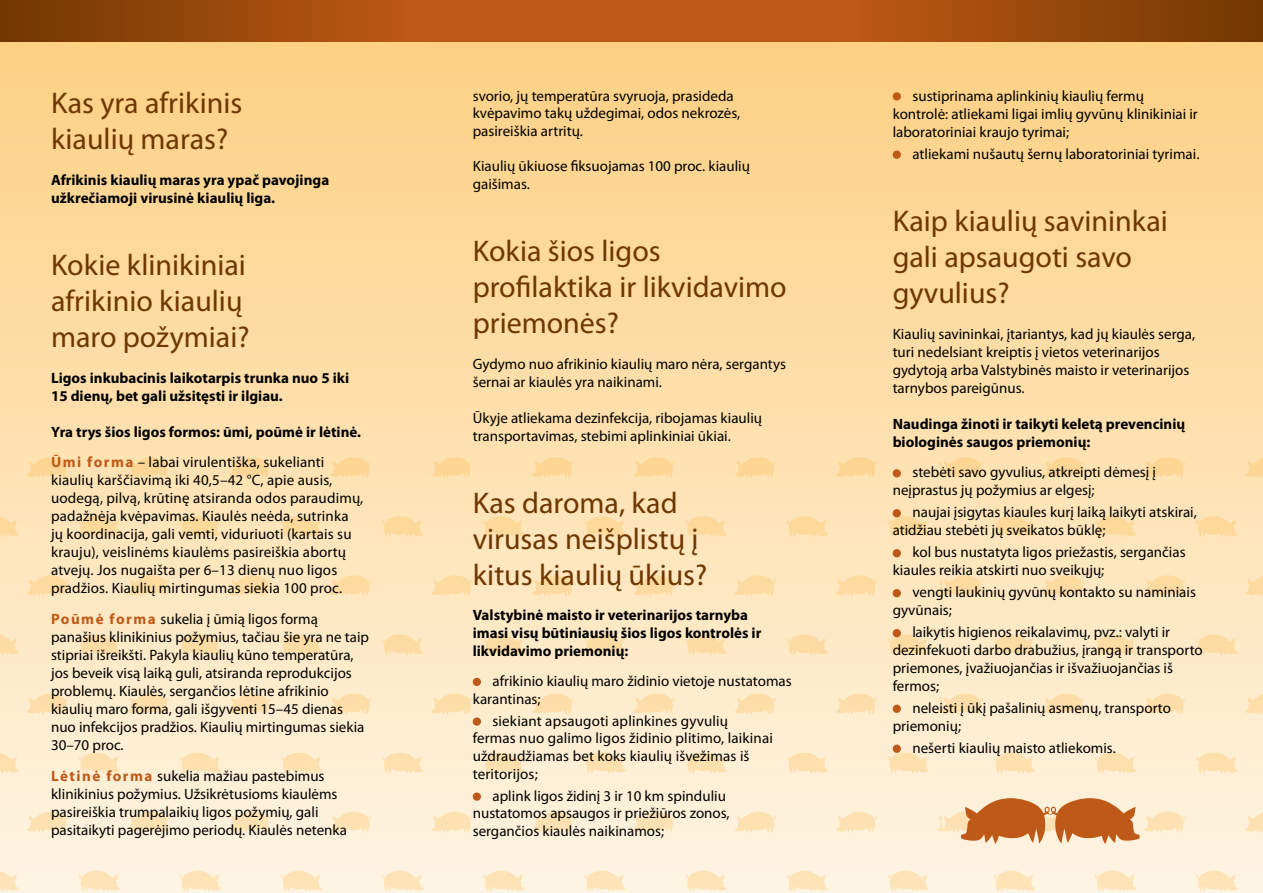
<style>
.page{position:relative;width:1263px;height:893px;background:#fff}
.page>*{position:absolute;margin:0;border:0;box-sizing:border-box;transform-origin:0 0}
.t1{font:30px/36px "Myriad Pro";color:#6f3700}
.t2{font:15px/18px "Myriad Pro";color:#000}
.t3{font:700 15px/18px "Myriad Pro";color:#000}
.s1{color:#bf5917}
.s2{font-weight:400}
.s3{font-weight:700;color:#bf5917}
</style>
<div class="page">
<div style="left:366px;top:0;width:544px;height:893px;background:#bf5917"></div>
<svg style="left:842px;top:0;width:421px;height:43px"></svg>
<svg style="left:0;top:0;width:421px;height:43px;background:#9a4b0e"></svg>
<svg style="left:0;top:43px;width:1263px;height:395px;background:#fdd899"></svg>
<img style="left:0;top:438px;width:938px;height:455px">
<div style="left:473px;top:678px;width:8px;height:8px;background:#bf5917;border-radius:50%"></div>
<div style="left:473px;top:717px;width:8px;height:9px;background:#bf5917;border-radius:50%"></div>
<div style="left:473px;top:792px;width:8px;height:9px;background:#bf5917;border-radius:50%"></div>
<img style="left:938px;top:438px;width:325px;height:455px">
<div style="left:893px;top:92px;width:8px;height:9px;background:#bf5917;border-radius:50%"></div>
<div style="left:893px;top:151px;width:8px;height:8px;background:#bf5917;border-radius:50%"></div>
<div style="left:893px;top:469px;width:8px;height:8px;background:#bf5917;border-radius:50%"></div>
<div style="left:893px;top:509px;width:8px;height:8px;background:#bf5917;border-radius:50%"></div>
<div style="left:893px;top:549px;width:8px;height:8px;background:#bf5917;border-radius:50%"></div>
<div style="left:893px;top:589px;width:8px;height:8px;background:#bf5917;border-radius:50%"></div>
<div style="left:893px;top:629px;width:8px;height:8px;background:#bf5917;border-radius:50%"></div>
<div style="left:893px;top:705px;width:8px;height:8px;background:#bf5917;border-radius:50%"></div>
<div style="left:893px;top:745px;width:8px;height:8px;background:#bf5917;border-radius:50%"></div>
<svg style="left:961px;top:798px;width:179px;height:46px;background:#d48b57"></svg>
<h1 class="t1" style="left:51px;top:84px;width:193px">Kas yra afrikinis kiaulių maras?</h1>
<p class="t3" style="left:51px;top:170px;width:280px">Afrikinis kiaulių maras yra ypač pavojinga užkrečiamoji virusinė kiaulių liga.</p>
<h1 class="t1" style="left:51px;top:246px;width:200px">Kokie klinikiniai afrikinio kiaulių maro požymiai?</h1>
<p class="t3" style="left:51px;top:368px;width:300px">Ligos inkubacinis laikotarpis trunka nuo 5 iki<br>15 dienų, bet gali užsitęsti ir ilgiau.</p>
<p class="t3" style="left:51px;top:416px;width:311px;line-height:30.8px">Yra trys šios ligos formos: ūmi, poūmė ir lėtinė.<br><span class="s1">Ūmi forma</span> <span class="s2">– labai virulentiška, sukelianti</span></p>
<p class="t2" style="left:51px;top:471px;width:314px">kiaulių karščiavimą iki 40,5–42 °C, apie ausis, uodegą, pilvą, krūtinę atsiranda odos paraudimų, padažnėja kvėpavimas. Kiaulės neėda, sutrinka jų koordinacija, gali vemti, viduriuoti (kartais su krauju), veislinėms kiaulėms pasireiškia abortų atvejų. Jos nugaišta per 6–13 dienų nuo ligos pradžios. Kiaulių mirtingumas siekia 100 proc.</p>
<p class="t2" style="left:51px;top:610px;width:320px"><span class="s3">Poūmė forma</span> sukelia į ūmią ligos formą panašius klinikinius požymius, tačiau šie yra ne taip stipriai išreikšti. Pakyla kiaulių kūno temperatūra, jos beveik visą laiką guli, atsiranda reprodukcijos problemų. Kiaulės, sergančios lėtine afrikinio kiaulių maro forma, gali išgyventi 15–45 dienas nuo infekcijos pradžios. Kiaulių mirtingumas siekia 30–70 proc.</p>
<p class="t2" style="left:51px;top:766px;width:298px"><span class="s3">Lėtinė forma</span> sukelia mažiau pastebimus klinikinius požymius. Užsikrėtusioms kiaulėms pasireiškia trumpalaikių ligos požymių, gali pasitaikyti pagerėjimo periodų. Kiaulės netenka</p>
<p class="t2" style="left:473px;top:86px;width:269px">svorio, jų temperatūra svyruoja, prasideda kvėpavimo takų uždegimai, odos nekrozės, pasireiškia artritų.</p>
<p class="t2" style="left:473px;top:157px;width:279px">Kiaulių ūkiuose fiksuojamas 100 proc. kiaulių gaišimas.</p>
<h1 class="t1" style="left:473px;top:232px;width:316px">Kokia šios ligos profilaktika ir likvidavimo priemonės?</h1>
<p class="t2" style="left:473px;top:354px;width:315px">Gydymo nuo afrikinio kiaulių maro nėra, sergantys šernai ar kiaulės yra naikinami.</p>
<p class="t2" style="left:473px;top:408px;width:291px">Ūkyje atliekama dezinfekcija, ribojamas kiaulių transportavimas, stebimi aplinkiniai ūkiai.</p>
<h1 class="t1" style="left:473px;top:484px;width:236px">Kas daroma, kad virusas neišplistų į kitus kiaulių ūkius?</h1>
<p class="t3" style="left:473px;top:606px;width:290px">Valstybinė maisto ir veterinarijos tarnyba imasi visų būtiniausių šios ligos kontrolės ir likvidavimo priemonių:</p>
<p class="t2" style="left:473px;top:672px;width:320px;text-indent:20px">afrikinio kiaulių maro židinio vietoje nustatomas karantinas;</p>
<p class="t2" style="left:473px;top:712px;width:302px;text-indent:20px">siekiant apsaugoti aplinkines gyvulių fermas nuo galimo ligos židinio plitimo, laikinai uždraudžiamas bet koks kiaulių išvežimas iš teritorijos;</p>
<p class="t2" style="left:473px;top:787px;width:258px;text-indent:20px">aplink ligos židinį 3 ir 10 km spinduliu nustatomos apsaugos ir priežiūros zonos, sergančios kiaulės naikinamos;</p>
<p class="t2" style="left:893px;top:86px;width:307px;text-indent:20px">sustiprinama aplinkinių kiaulių fermų kontrolė: atliekami ligai imlių gyvūnų klinikiniai ir laboratoriniai kraujo tyrimai;</p>
<p class="t2" style="left:912px;top:145px;width:288px">atliekami nušautų šernų laboratoriniai tyrimai.</p>
<h1 class="t1" style="left:893px;top:202px;width:277px">Kaip kiaulių savininkai gali apsaugoti savo gyvulius?</h1>
<p class="t2" style="left:893px;top:325px;width:304px">Kiaulių savininkai, įtariantys, kad jų kiaulės serga, turi nedelsiant kreiptis į vietos veterinarijos gydytoją arba Valstybinės maisto ir veterinarijos tarnybos pareigūnus.</p>
<p class="t3" style="left:893px;top:414px;width:294px">Naudinga žinoti ir taikyti keletą prevencinių biologinės saugos priemonių:</p>
<p class="t2" style="left:893px;top:463px;width:265px;text-indent:20px">stebėti savo gyvulius, atkreipti dėmesį į neįprastus jų požymius ar elgesį;</p>
<p class="t2" style="left:893px;top:503px;width:306px;text-indent:20px">naujai įsigytas kiaules kurį laiką laikyti atskirai, atidžiau stebėti jų sveikatos būklę;</p>
<p class="t2" style="left:893px;top:543px;width:294px;text-indent:20px">kol bus nustatyta ligos priežastis, sergančias kiaules reikia atskirti nuo sveikųjų;</p>
<p class="t2" style="left:893px;top:583px;width:305px;text-indent:20px">vengti laukinių gyvūnų kontakto su naminiais gyvūnais;</p>
<p class="t2" style="left:893px;top:623px;width:312px;text-indent:20px">laikytis higienos reikalavimų, pvz.: valyti ir dezinfekuoti darbo drabužius, įrangą ir transporto priemones, įvažiuojančias ir išvažiuojančias iš fermos;</p>
<p class="t2" style="left:893px;top:699px;width:280px;text-indent:20px">neleisti į ūkį pašalinių asmenų, transporto priemonių;</p>
<p class="t2" style="left:912px;top:739px;width:205px">nešerti kiaulių maisto atliekomis.</p>
</div>
